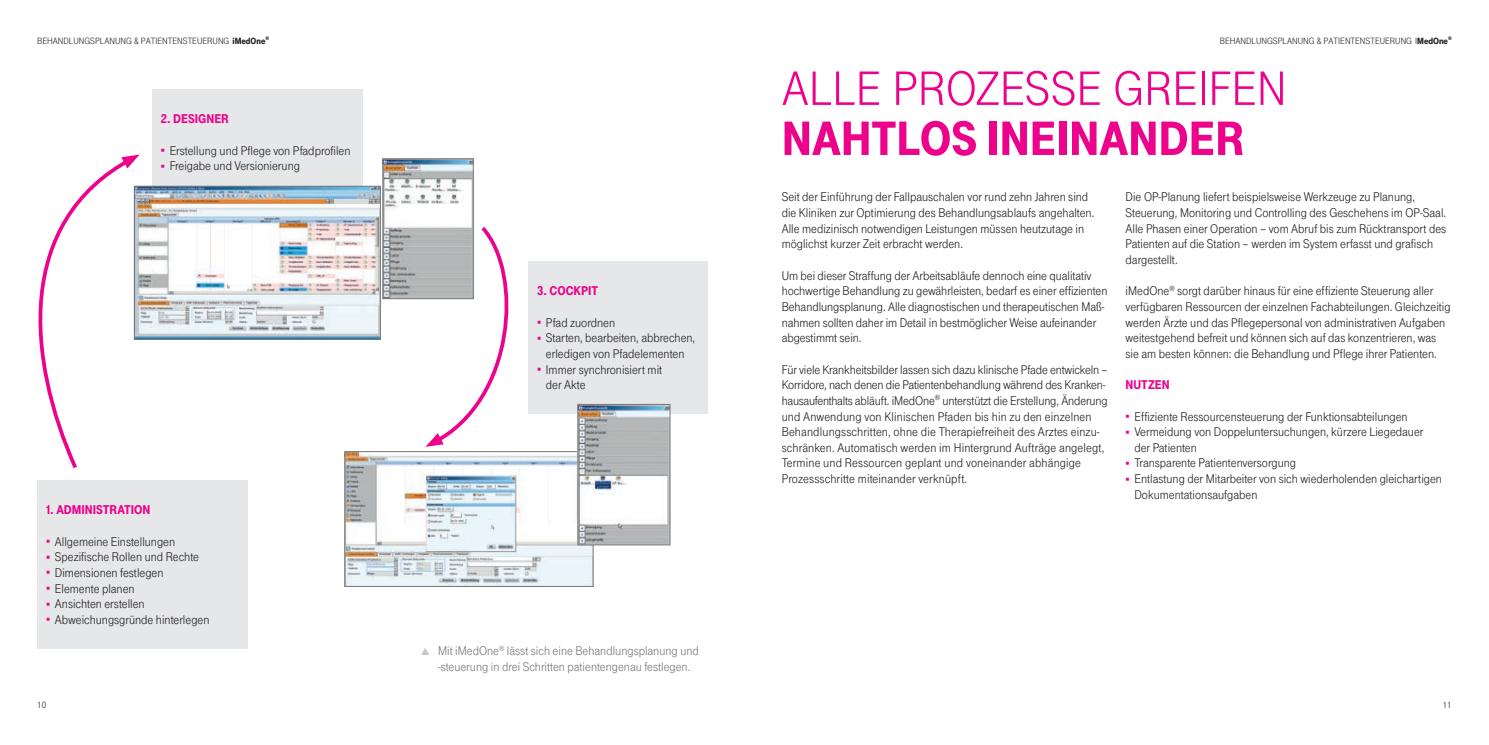
<style>
.page{position:relative;width:1489px;height:745px;background:#fff}
.page>*{position:absolute;margin:0;border:0;box-sizing:border-box;transform-origin:0 0}
.t1{font:50px "Tele Grotesk Headline";color:#ed028c}
.t2{font:900 50px "Tele Grotesk Headline";color:#ed028c}
.t3{font:13.12px/15.6px "Tele Grotesk Norm";color:#231f20}
.t4{font:13.12px/15.6px "Tele Grotesk Norm";color:#76787b}
.t5{font:900 13.12px "Tele Grotesk Headline";color:#ed028c}
.t6{font:9.38px "Tele Grotesk Headline";color:#231f20}
.t7{font:9.38px "Tele Grotesk Norm";color:#231f20}
.s1{font-family:"Tele Grotesk Ultr"}
.s2{color:#ed028c}
</style>
<div class="page">
<div style="left:152px;top:89px;width:211px;height:106px;background:#e6e7e9"></div>
<div style="left:37px;top:480px;width:211px;height:168px;background:#e6e7e9"></div>
<div style="left:528px;top:261px;width:179px;height:153px;background:#e6e7e9"></div>
<svg style="left:38px;top:154px;width:102px;height:315px"></svg>
<svg style="left:425px;top:223px;width:84px;height:223px"></svg>
<img style="left:136px;top:188px;width:243px;height:149px">
<div style="left:134px;top:186px;width:247px;height:153px;border:1px solid #76787b"></div>
<img style="left:346px;top:453px;width:245px;height:131px">
<div style="left:344px;top:451px;width:249px;height:135px;border:1px solid #76787b"></div>
<img style="left:384px;top:160px;width:87px;height:137px">
<div style="left:382px;top:158px;width:91px;height:141px;border:1px solid #76787b"></div>
<img style="left:579px;top:406px;width:89px;height:137px">
<div style="left:577px;top:404px;width:93px;height:141px;border:1px solid #76787b"></div>
<p class="t6" style="left:37px;top:35px;width:233px">BEHANDLUNGSPLANUNG &amp; PATIENTENSTEUERUNG <span class="s1">iMedOne</span><sup>®</sup></p>
<p class="t5" style="left:161px;top:111px;width:70px">2. DESIGNER</p>
<p class="t3" style="left:161px;top:142px;width:191px"><span class="s2">○</span> Erstellung und Pflege von Pfadprofilen</p>
<p class="t3" style="left:161px;top:158px;width:141px"><span class="s2">○</span> Freigabe und Versionierung</p>
<p class="t5" style="left:46px;top:502px;width:106px">1. ADMINISTRATION</p>
<p class="t3" style="left:46px;top:533px;width:131px"><span class="s2">○</span> Allgemeine Einstellungen</p>
<p class="t3" style="left:46px;top:549px;width:154px"><span class="s2">○</span> Spezifische Rollen und Rechte</p>
<p class="t3" style="left:46px;top:564px;width:119px"><span class="s2">○</span> Dimensionen festlegen</p>
<p class="t3" style="left:46px;top:580px;width:90px"><span class="s2">○</span> Elemente planen</p>
<p class="t3" style="left:46px;top:596px;width:100px"><span class="s2">○</span> Ansichten erstellen</p>
<p class="t3" style="left:46px;top:611px;width:165px"><span class="s2">○</span> Abweichungsgründe hinterlegen</p>
<p class="t5" style="left:537px;top:283px;width:63px">3. COCKPIT</p>
<p class="t3" style="left:537px;top:314px;width:80px"><span class="s2">○</span> Pfad zuordnen</p>
<p class="t3" style="left:537px;top:330px;width:160px;text-align:center"><span class="s2">○</span> Starten, bearbeiten, abbrechen, erledigen von Pfadelementen</p>
<p class="t3" style="left:546px;top:361px;width:118px;text-indent:-9px"><span class="s2">○</span> Immer synchronisiert mit der Akte</p>
<p class="t4" style="left:438px;top:642px;width:262px">Mit iMedOne<sup>®</sup> lässt sich eine Behandlungsplanung und -steuerung in drei Schritten patientengenau festlegen.</p>
<p class="t6" style="left:1219px;top:35px;width:233px">BEHANDLUNGSPLANUNG &amp; PATIENTENSTEUERUNG I<span class="s1">MedOne</span><sup>®</sup></p>
<h1 class="t1" style="left:781px;top:61px;width:506px">ALLE PROZESSE GREIFEN</h1>
<h1 class="t2" style="left:781px;top:110px;width:464px">NAHTLOS INEINANDER</h1>
<p class="t3" style="left:781px;top:189px;width:314px">Seit der Einführung der Fallpauschalen vor rund zehn Jahren sind die Kliniken zur Optimierung des Behandlungsablaufs angehalten.<br>Alle medizinisch notwendigen Leistungen müssen heutzutage in möglichst kurzer Zeit erbracht werden.</p>
<p class="t3" style="left:781px;top:267px;width:327px">Um bei dieser Straffung der Arbeitsabläufe dennoch eine qualitativ hochwertige Behandlung zu gewährleisten, bedarf es einer effizienten Behandlungsplanung. Alle diagnostischen und therapeutischen Maß&shy;nahmen sollten daher im Detail in bestmöglicher Weise aufeinander abgestimmt sein.</p>
<p class="t3" style="left:781px;top:361px;width:327px">Für viele Krankheitsbilder lassen sich dazu klinische Pfade entwickeln – Korridore, nach denen die Patientenbehandlung während des Kranken&shy;hausaufenthalts abläuft. iMedOne<sup>®</sup> unterstützt die Erstellung, Änderung und Anwendung von Klinischen Pfaden bis hin zu den einzelnen Behandlungsschritten, ohne die Therapiefreiheit des Arztes einzu&shy;schränken. Automatisch werden im Hintergrund Aufträge angelegt, Termine und Ressourcen geplant und voneinander abhängige Prozessschritte miteinander verknüpft.</p>
<p class="t3" style="left:1125px;top:189px;width:322px">Die OP-Planung liefert beispielsweise Werkzeuge zu Planung, Steuerung, Monitoring und Controlling des Geschehens im OP-Saal.<br>Alle Phasen einer Operation – vom Abruf bis zum Rücktransport des Patienten auf die Station – werden im System erfasst und grafisch dargestellt.</p>
<p class="t3" style="left:1125px;top:283px;width:326px">iMedOne<sup>®</sup> sorgt darüber hinaus für eine effiziente Steuerung aller verfügbaren Ressourcen der einzelnen Fachabteilungen. Gleichzeitig werden Ärzte und das Pflegepersonal von administrativen Aufgaben weitestgehend befreit und können sich auf das konzentrieren, was sie am besten können: die Behandlung und Pflege ihrer Patienten.</p>
<p class="t5" style="left:1125px;top:377px;width:46px">NUTZEN</p>
<p class="t3" style="left:1125px;top:408px;width:283px"><span class="s2">○</span> Effiziente Ressourcensteuerung der Funktionsabteilungen</p>
<p class="t3" style="left:1134px;top:424px;width:290px;text-indent:-9px"><span class="s2">○</span> Vermeidung von Doppeluntersuchungen, kürzere Liegedauer der Patienten</p>
<p class="t3" style="left:1125px;top:455px;width:172px"><span class="s2">○</span> Transparente Patientenversorgung</p>
<p class="t3" style="left:1134px;top:471px;width:309px;text-indent:-9px"><span class="s2">○</span> Entlastung der Mitarbeiter von sich wiederholenden gleichartigen<br>Dokumentationsaufgaben</p>
<p class="t7" style="left:37px;top:699px;width:10px">10</p>
<p class="t7" style="left:1442px;top:699px;width:10px">11</p>
</div>
